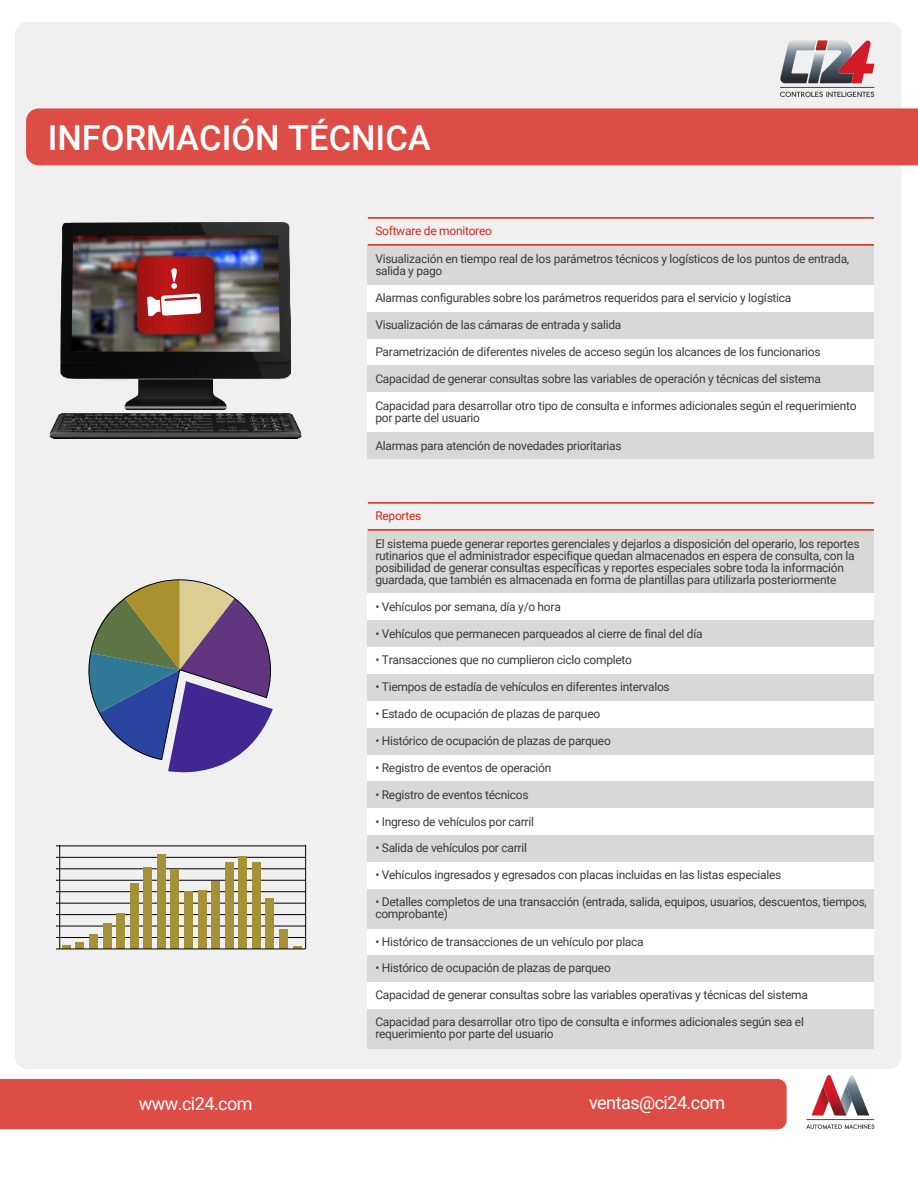
<style>
.page{position:relative;width:918px;height:1188px;background:#fff}
.page>*{position:absolute;margin:0;border:0;box-sizing:border-box;transform-origin:0 0}
.t1{font:500 34.5px "Roboto";color:#fff}
.t2{font:18px "Roboto";letter-spacing:-.03em;color:#fff}
.t3{font:12px/12px "Roboto";letter-spacing:-.02em;color:#3b3b3b}
.t4{font:12px "Roboto";letter-spacing:-.02em;color:#d7281c}
</style>
<div class="page">
<div style="left:15px;top:22px;width:886px;height:1047px;background:#f1f0f1;border-radius:13px"></div>
<div style="left:0;top:1079px;width:787px;height:50px;background:#de4d45"></div>
<div style="left:26px;top:108px;width:892px;height:57px;background:#de4d45"></div>
<svg style="left:811px;top:1075px;width:58px;height:41px"></svg>
<hr style="left:806px;top:1119px;width:68px;height:1px;background:#3c3c3b">
<svg style="left:806px;top:1124px;width:68px;height:5px"></svg>
<hr style="left:780px;top:87px;width:94px;height:1px;background:#3c3c3b">
<svg style="left:780px;top:40px;width:94px;height:43px"></svg>
<svg style="left:780px;top:92px;width:94px;height:5px"></svg>
<div style="left:368px;top:530px;width:506px;height:63px;background:#d8d8d6"></div>
<hr style="left:368px;top:502px;width:506px;height:2px;background:#d9281c">
<hr style="left:368px;top:529px;width:506px;height:2px;background:#d9281c">
<div style="left:368px;top:593px;width:506px;height:27px;background:#fff"></div>
<div style="left:368px;top:620px;width:506px;height:27px;background:#d8d8d6"></div>
<div style="left:368px;top:647px;width:506px;height:27px;background:#fff"></div>
<div style="left:368px;top:674px;width:506px;height:27px;background:#d8d8d6"></div>
<div style="left:368px;top:701px;width:506px;height:27px;background:#fff"></div>
<div style="left:368px;top:728px;width:506px;height:27px;background:#d8d8d6"></div>
<div style="left:368px;top:755px;width:506px;height:26px;background:#fff"></div>
<div style="left:368px;top:781px;width:506px;height:27px;background:#d8d8d6"></div>
<div style="left:368px;top:808px;width:506px;height:27px;background:#fff"></div>
<div style="left:368px;top:835px;width:506px;height:27px;background:#d8d8d6"></div>
<div style="left:368px;top:862px;width:506px;height:27px;background:#fff"></div>
<div style="left:368px;top:928px;width:506px;height:27px;background:#fff"></div>
<div style="left:368px;top:955px;width:506px;height:27px;background:#d8d8d6"></div>
<div style="left:368px;top:982px;width:506px;height:27px;background:#fff"></div>
<div style="left:368px;top:1009px;width:506px;height:39px;background:#d8d8d6"></div>
<div style="left:368px;top:889px;width:506px;height:39px;background:#d8d8d6"></div>
<svg style="left:88px;top:579px;width:185px;height:194px"></svg>
<hr style="left:59px;top:845px;width:1px;height:104px;background:#000">
<hr style="left:305px;top:845px;width:1px;height:104px;background:#000">
<hr style="left:56px;top:937px;width:250px;height:1px;background:#000">
<hr style="left:56px;top:926px;width:250px;height:1px;background:#000">
<hr style="left:56px;top:914px;width:250px;height:1px;background:#000">
<hr style="left:56px;top:903px;width:250px;height:1px;background:#000">
<hr style="left:56px;top:891px;width:250px;height:1px;background:#000">
<hr style="left:56px;top:880px;width:250px;height:1px;background:#000">
<hr style="left:56px;top:869px;width:250px;height:1px;background:#000">
<hr style="left:56px;top:857px;width:250px;height:1px;background:#000">
<hr style="left:56px;top:846px;width:250px;height:1px;background:#000">
<svg style="left:62px;top:945px;width:9px;height:4px"></svg>
<div style="left:76px;top:943px;width:8px;height:6px;background:#a59238"></div>
<div style="left:89px;top:934px;width:9px;height:15px;background:#a59238"></div>
<div style="left:103px;top:923px;width:8px;height:26px;background:#a59238"></div>
<div style="left:117px;top:913px;width:8px;height:36px;background:#a59238"></div>
<div style="left:130px;top:884px;width:8px;height:65px;background:#a59238"></div>
<div style="left:144px;top:867px;width:8px;height:82px;background:#a59238"></div>
<div style="left:171px;top:870px;width:8px;height:79px;background:#a59238"></div>
<div style="left:184px;top:891px;width:9px;height:58px;background:#a59238"></div>
<div style="left:198px;top:890px;width:8px;height:59px;background:#a59238"></div>
<div style="left:212px;top:882px;width:8px;height:67px;background:#a59238"></div>
<div style="left:225px;top:862px;width:8px;height:87px;background:#a59238"></div>
<div style="left:239px;top:856px;width:8px;height:93px;background:#a59238"></div>
<div style="left:252px;top:863px;width:9px;height:86px;background:#a59238"></div>
<div style="left:266px;top:898px;width:8px;height:51px;background:#a59238"></div>
<div style="left:279px;top:930px;width:9px;height:19px;background:#a59238"></div>
<svg style="left:293px;top:947px;width:8px;height:2px"></svg>
<div style="left:157px;top:854px;width:9px;height:95px;background:#a59238"></div>
<hr style="left:56px;top:949px;width:250px;height:1px;background:#000">
<img style="left:49px;top:222px;width:253px;height:217px">
<img style="left:72px;top:236px;width:208px;height:116px">
<img style="left:82px;top:222px;width:191px;height:171px">
<svg style="left:137px;top:256px;width:78px;height:78px"></svg>
<div style="left:368px;top:245px;width:506px;height:40px;background:#d8d8d6"></div>
<div style="left:368px;top:285px;width:506px;height:27px;background:#fff"></div>
<hr style="left:368px;top:217px;width:506px;height:2px;background:#d9281c">
<hr style="left:368px;top:244px;width:506px;height:2px;background:#d9281c">
<div style="left:368px;top:392px;width:506px;height:40px;background:#fff"></div>
<div style="left:368px;top:432px;width:506px;height:27px;background:#d8d8d6"></div>
<div style="left:368px;top:312px;width:506px;height:27px;background:#d8d8d6"></div>
<div style="left:368px;top:339px;width:506px;height:27px;background:#fff"></div>
<div style="left:368px;top:366px;width:506px;height:26px;background:#d8d8d6"></div>
<h1 class="t1" style="left:48px;top:113px;width:385px">INFORMACIÓN TÉCNICA</h1>
<p class="t4" style="left:375px;top:222px;width:118px">Software de monitoreo</p>
<p class="t3" style="left:375px;top:252px;width:476px">Visualización en tiempo real de los parámetros técnicos y logísticos de los puntos de entrada, salida y pago</p>
<p class="t3" style="left:375px;top:291px;width:418px">Alarmas configurables sobre los parámetros requeridos para el servicio y logística</p>
<p class="t3" style="left:375px;top:318px;width:248px">Visualización de las cámaras de entrada y salida</p>
<p class="t3" style="left:375px;top:345px;width:447px">Parametrización de diferentes niveles de acceso según los alcances de los funcionarios</p>
<p class="t3" style="left:375px;top:372px;width:447px">Capacidad de generar consultas sobre las variables de operación y técnicas del sistema</p>
<p class="t3" style="left:375px;top:400px;width:483px">Capacidad para desarrollar otro tipo de consulta e informes adicionales según el requerimiento por parte del usuario</p>
<p class="t3" style="left:375px;top:439px;width:248px">Alarmas para atención de novedades prioritarias</p>
<p class="t4" style="left:375px;top:507px;width:48px">Reportes</p>
<p class="t3" style="left:375px;top:537px;width:486px">El sistema puede generar reportes gerenciales y dejarlos a disposición del operario, los reportes rutinarios que el administrador especifique quedan almacenados en espera de consulta, con la posibilidad de generar consultas específicas y reportes especiales sobre toda la información guardada, que también es almacenada en forma de plantillas para utilizarla posteriormente</p>
<p class="t3" style="left:375px;top:600px;width:187px">• Vehículos por semana, día y/o hora</p>
<p class="t3" style="left:375px;top:627px;width:329px">• Vehículos que permanecen parqueados al cierre de final del día</p>
<p class="t3" style="left:375px;top:654px;width:258px">• Transacciones que no cumplieron ciclo completo</p>
<p class="t3" style="left:375px;top:681px;width:296px">• Tiempos de estadía de vehículos en diferentes intervalos</p>
<p class="t3" style="left:375px;top:707px;width:226px">• Estado de ocupación de plazas de parqueo</p>
<p class="t3" style="left:375px;top:734px;width:237px">• Histórico de ocupación de plazas de parqueo</p>
<p class="t3" style="left:375px;top:761px;width:178px">• Registro de eventos de operación</p>
<p class="t3" style="left:375px;top:788px;width:155px">• Registro de eventos técnicos</p>
<p class="t3" style="left:375px;top:815px;width:160px">• Ingreso de vehículos por carril</p>
<p class="t3" style="left:375px;top:842px;width:153px">• Salida de vehículos por carril</p>
<p class="t3" style="left:375px;top:869px;width:407px">• Vehículos ingresados y egresados con placas incluidas en las listas especiales</p>
<p class="t3" style="left:375px;top:895px;width:493px">• Detalles completos de una transacción (entrada, salida, equipos, usuarios, descuentos, tiempos, comprobante)</p>
<p class="t3" style="left:375px;top:935px;width:270px">• Histórico de transacciones de un vehículo por placa</p>
<p class="t3" style="left:375px;top:962px;width:237px">• Histórico de ocupación de plazas de parqueo</p>
<p class="t3" style="left:375px;top:989px;width:434px">Capacidad de generar consultas sobre las variables operativas y técnicas del sistema</p>
<p class="t3" style="left:375px;top:1015px;width:430px">Capacidad para desarrollar otro tipo de consulta e informes adicionales según sea el requerimiento por parte del usuario</p>
<h2 class="t2" style="left:139px;top:1091px;width:115px">www.ci24.com</h2>
<h2 class="t2" style="left:589px;top:1090px;width:138px">ventas@ci24.com</h2>
</div>
